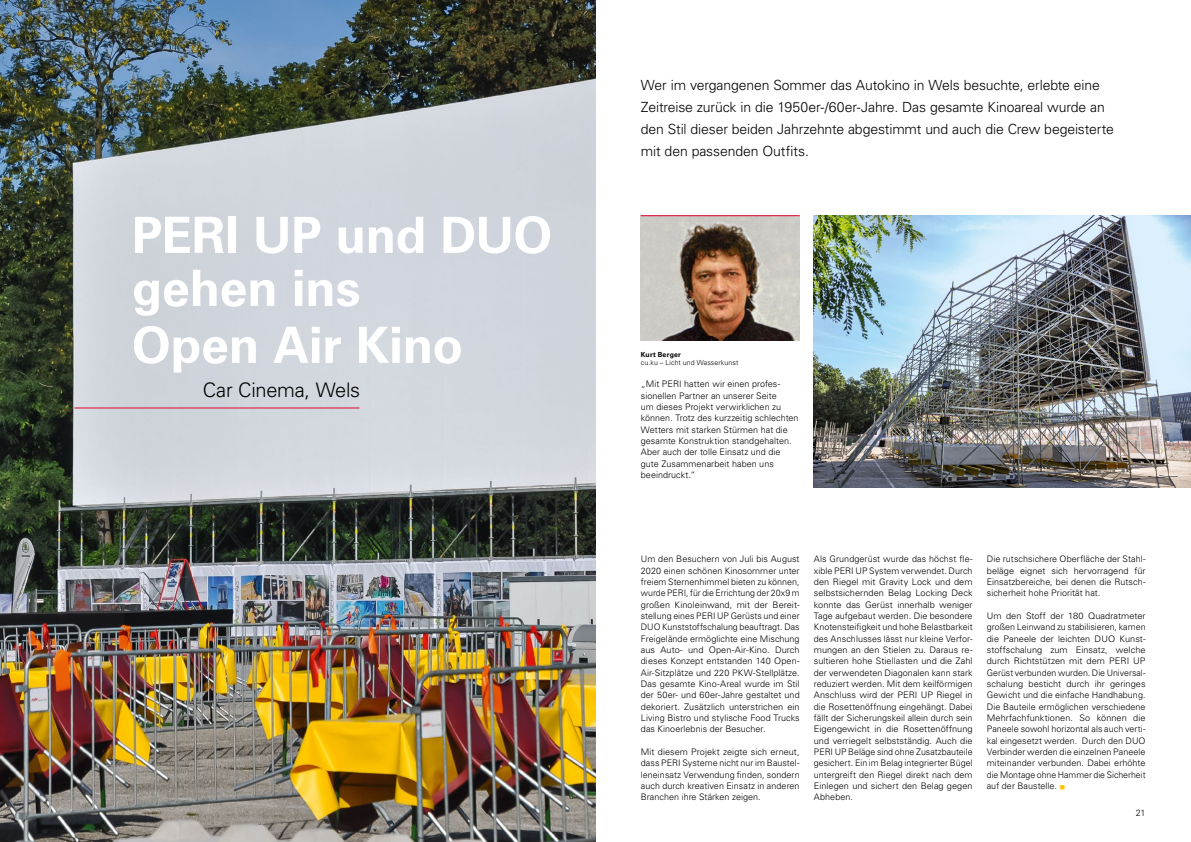
<style>
.page{position:relative;width:1191px;height:842px;background:#fff}
.page>*{position:absolute;margin:0;border:0;box-sizing:border-box;transform-origin:0 0}
.t1{font:700 50px/55px "Univers LT Pro";letter-spacing:-.005em;color:#fff}
.t2{font:300 20px "Univers LT Pro";letter-spacing:-.015em;color:#000}
.t3{font:300 14px/22px "Univers LT Pro";letter-spacing:-.01em;color:#000}
.t4{font:300 9px/11.3px "Univers LT Pro";letter-spacing:.005em;color:#000;text-align:justify}
.t5{font:300 7px "Univers LT Pro";letter-spacing:.015em;color:#000}
.t6{font:700 7px "Univers LT Pro";letter-spacing:.025em;color:#000}
.s1{font-family:"Arial Unicode MS";font-weight:400;font-size:10px;color:#fdc300}
</style>
<div class="page">
<img style="left:641px;top:216px;width:158px;height:125px">
<hr style="left:641px;top:215px;width:158px;height:1px;background:#e4032e">
<img style="left:814px;top:216px;width:377px;height:272px">
<img style="left:0;top:0;width:595px;height:842px">
<hr style="left:74px;top:408px;width:285px;height:1px;background:#e4032e">
<h1 class="t1" style="left:132px;top:209px;width:422px">PERI UP und DUO gehen ins<br>Open Air Kino</h1>
<h2 class="t2" style="left:203px;top:378px;width:159px">Car Cinema, Wels</h2>
<p class="t3" style="left:641px;top:74px;width:474px">Wer im vergangenen Sommer das Autokino in Wels besuchte, erlebte eine Zeitreise zurück in die 1950er-/60er-Jahre. Das gesamte Kinoareal wurde an den Stil dieser beiden Jahrzehnte abgestimmt und auch die Crew begeisterte mit den passenden Outfits.</p>
<p class="t6" style="left:641px;top:350px;width:42px">Kurt Berger</p>
<p class="t5" style="left:641px;top:359px;width:99px">cu.ku – Licht und Wasserkunst</p>
<p class="t4" style="left:641px;top:379px;width:159px;text-align:left">„Mit PERI hatten wir einen profes&shy;sionellen Partner an unserer Seite<br>um dieses Projekt verwirklichen zu können. Trotz des kurzzeitig schlechten Wetters mit starken Stürmen hat die gesamte Konstruktion standgehalten.<br>Aber auch der tolle Einsatz und die gute Zusammenarbeit haben uns beeindruckt.“</p>
<p class="t4" style="left:641px;top:553px;width:160px">Um den Besuchern von Juli bis August 2020 einen schönen Kinosommer unter freiem Sternenhimmel bieten zu können, wurde PERI, für die Errichtung der 20x9 m großen Kinoleinwand, mit der Bereit&shy;stellung eines PERI UP Gerüsts und einer DUO Kunststoffschalung beauftragt. Das Freigelände ermöglichte eine Mischung aus Auto- und Open-Air-Kino. Durch dieses Konzept entstanden 140 Open-Air-Sitzplätze und 220 PKW-Stellplätze.<br>Das gesamte Kino-Areal wurde im Stil der 50er- und 60er-Jahre gestaltet und dekoriert. Zusätzlich unterstrichen ein Living Bistro und stylische Food Trucks das Kinoerlebnis der Besucher.</p>
<p class="t4" style="left:641px;top:746px;width:160px">Mit diesem Projekt zeigte sich erneut, dass PERI Systeme nicht nur im Baustel&shy;leneinsatz Verwendung finden, sondern auch durch kreativen Einsatz in anderen Branchen ihre Stärken zeigen.</p>
<p class="t4" style="left:814px;top:553px;width:160px">Als Grundgerüst wurde das höchst fle&shy;xible PERI UP System verwendet. Durch den Riegel mit Gravity Lock und dem selbstsichernden Belag Locking Deck konnte das Gerüst innerhalb weniger Tage aufgebaut werden. Die besondere Knotensteifigkeit und hohe Belastbarkeit des Anschlusses lässt nur kleine Verfor&shy;mungen an den Stielen zu. Daraus re&shy;sultieren hohe Stiellasten und die Zahl der verwendeten Diagonalen kann stark reduziert werden. Mit dem keilförmigen Anschluss wird der PERI UP Riegel in die Rosettenöffnung eingehängt. Dabei fällt der Sicherungskeil allein durch sein Eigengewicht in die Rosettenöffnung und verriegelt selbstständig. Auch die PERI UP Beläge sind ohne Zusatzbauteile gesichert. Ein im Belag integrierter Bügel untergreift den Riegel direkt nach dem Einlegen und sichert den Belag gegen Abheben.</p>
<p class="t4" style="left:986px;top:553px;width:160px">Die rutschsichere Oberfläche der Stahl&shy;beläge eignet sich hervorragend für Einsatzbereiche, bei denen die Rutsch&shy;sicherheit hohe Priorität hat.</p>
<p class="t4" style="left:986px;top:610px;width:160px">Um den Stoff der 180 Quadratmeter großen Leinwand zu stabilisieren, kamen die Paneele der leichten DUO Kunst&shy;stoffschalung zum Einsatz, welche durch Richtstützen mit dem PERI UP Gerüst verbunden wurden. Die Universal&shy;schalung besticht durch ihr geringes Gewicht und die einfache Handhabung.<br>Die Bauteile ermöglichen verschiedene Mehrfachfunktionen. So können die Paneele sowohl horizontal als auch verti&shy;kal eingesetzt werden. Durch den DUO Verbinder werden die einzelnen Paneele miteinander verbunden. Dabei erhöhte die Montage ohne Hammer die Sicherheit auf der Baustelle. <span class="s1">■</span></p>
<p class="t4" style="left:1135px;top:808px;width:11px">21</p>
</div>
